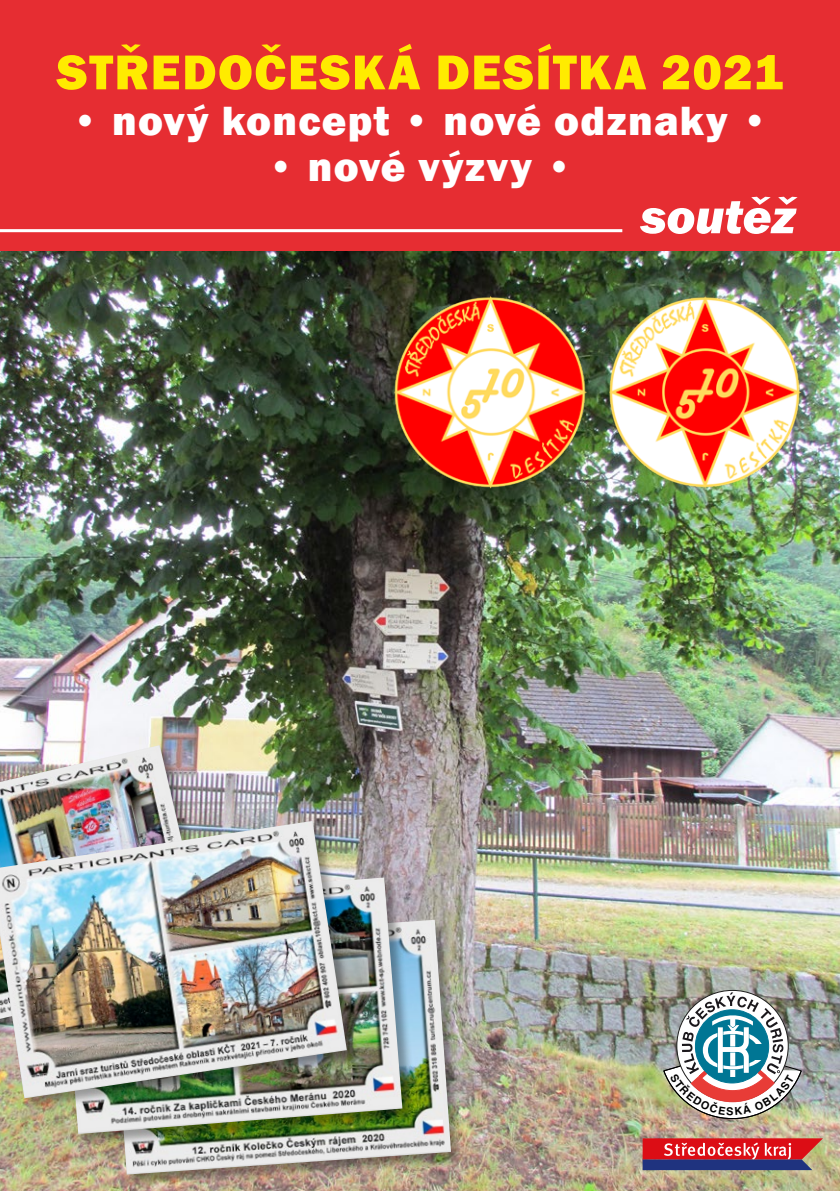
<style>
.page{position:relative;width:840px;height:1191px;background:#fff}
.page>*{position:absolute;margin:0;border:0;box-sizing:border-box;transform-origin:0 0}
.t1{font:800 50.6px "Franklin Gothic";letter-spacing:.025em;color:#ffeb00}
.t2{font:italic 800 50px "Franklin Gothic";letter-spacing:-.005em;color:#fff}
.t3{font:800 42px "Franklin Gothic";letter-spacing:.03em;color:#fff}
</style>
<div class="page">
<img style="left:0;top:250px;width:839px;height:941px">
<img style="left:0;top:745px;width:211px;height:75px">
<div style="left:0;top:0;width:839px;height:148px;background:#e62d32"></div>
<svg style="left:642px;top:1138px;width:180px;height:32px;background:#a43e55"></svg>
<div style="left:0;top:148px;width:839px;height:102px;background:#e62d32"></div>
<hr style="left:0;top:229px;width:622px;height:3px;background:#fff">
<img style="left:655px;top:278px;width:184px;height:229px">
<img style="left:325px;top:278px;width:330px;height:229px">
<div style="left:110px;top:919px;width:354px;height:270px;background:#000;opacity:.35"></div>
<img style="left:110px;top:919px;width:341px;height:255px">
<div style="left:60px;top:877px;width:356px;height:271px;background:#000;opacity:.35"></div>
<img style="left:60px;top:877px;width:342px;height:257px">
<div style="left:0;top:820px;width:360px;height:292px;background:#000;opacity:.35"></div>
<img style="left:0;top:821px;width:346px;height:277px">
<img style="left:662px;top:992px;width:139px;height:127px">
<p class="t1" style="left:57px;top:40px;width:727px">STŘEDOČESKÁ DESÍTKA 2021</p>
<p class="t3" style="left:71px;top:94px;width:698px">• nový koncept • nové odznaky •</p>
<p class="t3" style="left:267px;top:140px;width:307px">• nové výzvy •</p>
<p class="t2" style="left:640px;top:184px;width:156px">soutěž</p>
</div>
